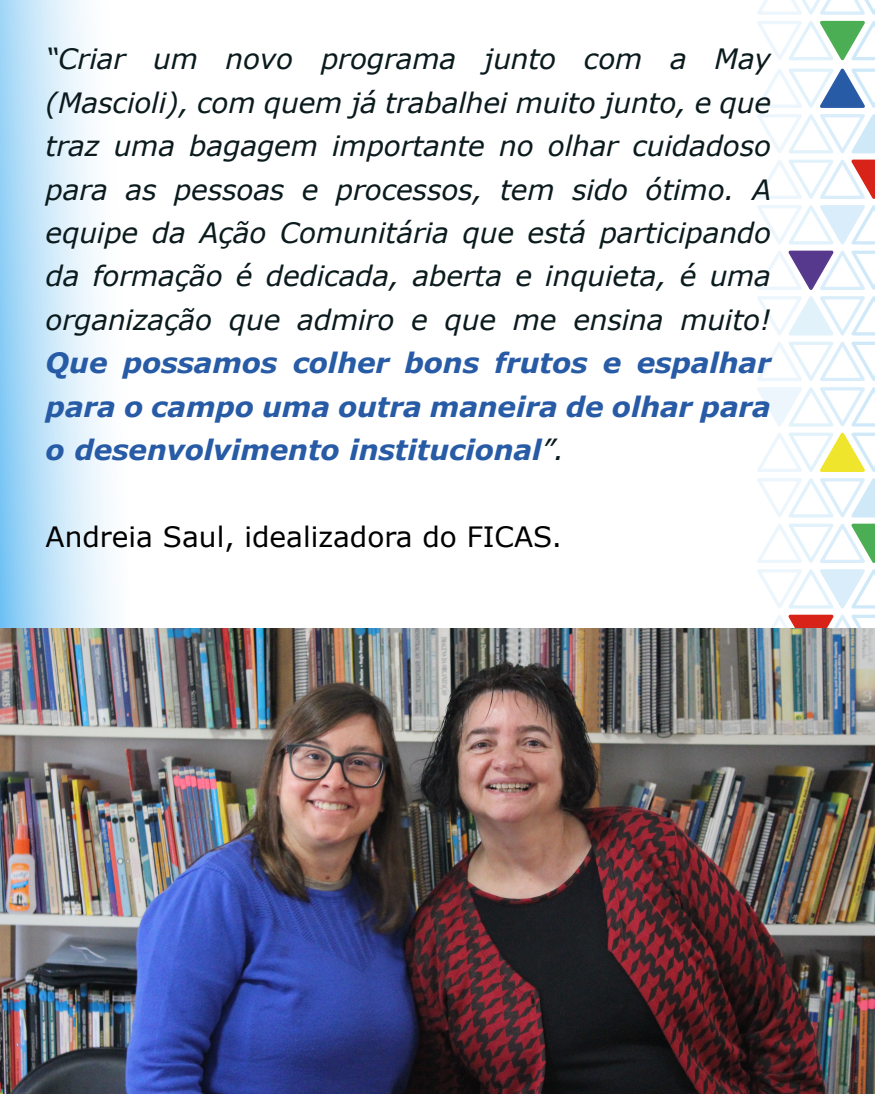
<style>
.page{position:relative;width:875px;height:1094px;background:#fff}
.page>*{position:absolute;margin:0;border:0;box-sizing:border-box;transform-origin:0 0}
.t1{font:italic 28px/43.4px "Verdana";letter-spacing:-.005em;color:#0a1a1d;text-align:justify}
.t2{font:italic 700 28px/43.4px "Verdana";letter-spacing:-.005em;color:#285ba6;text-align:justify}
.t3{font:28px "Verdana";color:#000}
.s1{font-weight:400;color:#0a1a1d}
</style>
<div class="page">
<svg style="left:0;top:0;width:113px;height:628px"></svg>
<svg style="left:757px;top:342px;width:118px;height:39px"></svg>
<svg style="left:757px;top:387px;width:118px;height:241px"></svg>
<svg style="left:757px;top:0;width:118px;height:335px"></svg>
<img style="left:0;top:628px;width:875px;height:466px">
<p class="t1" style="left:46px;top:37px;width:727px">“Criar um novo programa junto com a May (Mascioli), com quem já trabalhei muito junto, e que traz uma bagagem importante no olhar cuidadoso para as pessoas e processos, tem sido ótimo. A equipe da Ação Comunitária que está participando da formação é dedicada, aberta e inquieta, é uma organização que admiro e que me ensina muito!</p>
<p class="t2" style="left:46px;top:341px;width:727px">Que possamos colher bons frutos e espalhar para o campo uma outra maneira de olhar para o desenvolvimento institucional<span class="s1">”.</span></p>
<p class="t3" style="left:46px;top:517px;width:518px">Andreia Saul, idealizadora do FICAS.</p>
</div>
